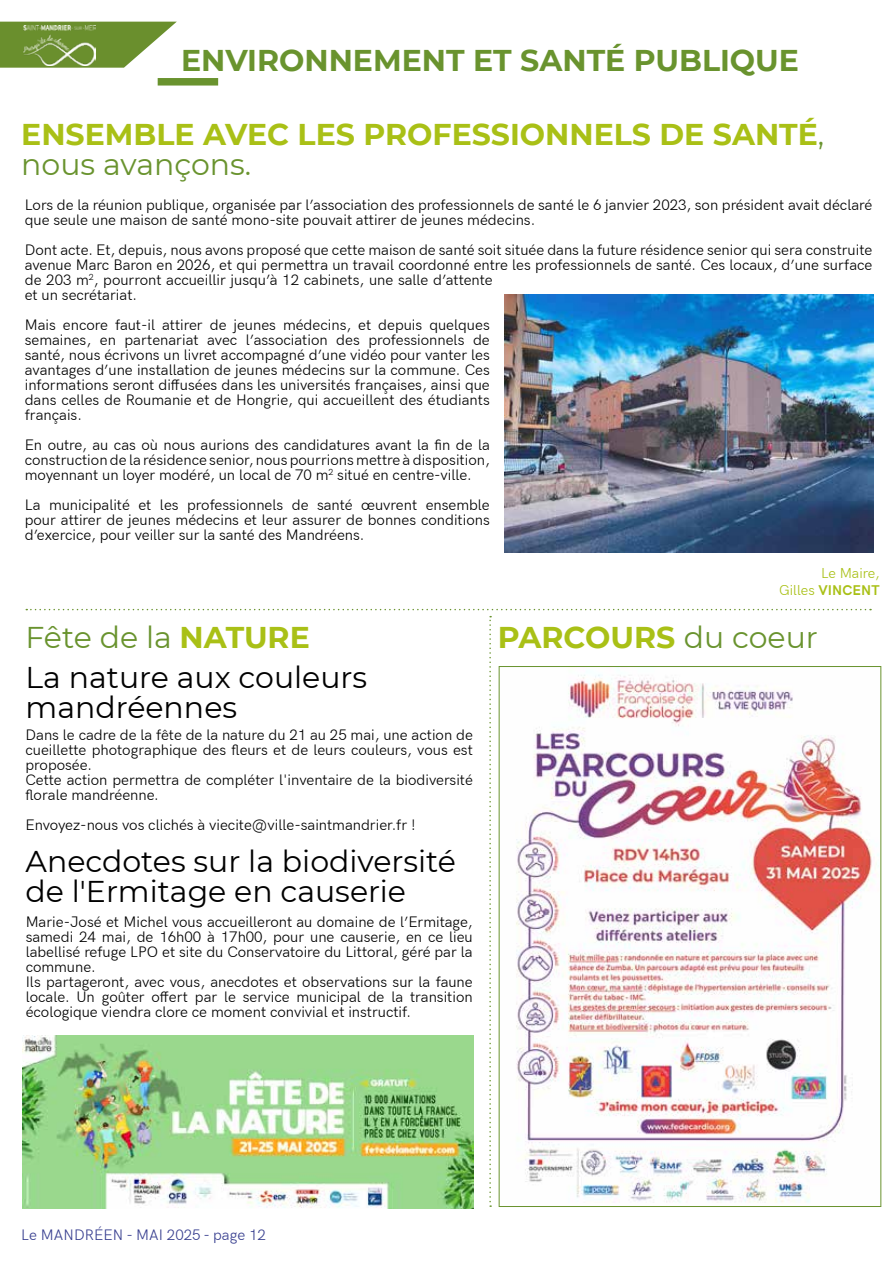
<style>
.page{position:relative;width:893px;height:1263px;background:#fff}
.page>*{position:absolute;margin:0;border:0;box-sizing:border-box;transform-origin:0 0}
.t1{font:30px/30px "Montserrat";color:#000}
.t2{font:700 30px/30px "Montserrat";color:#a9c016}
.t3{font:700 30px "Montserrat";color:#69932e}
.t4{font:30px "Montserrat";color:#69932e}
.t5{font:15px/15px "HK Grotesk";color:#000}
.t6{font:15px "HK Grotesk";letter-spacing:.005em;color:#394090}
.t7{font:14.25px/16.5px "HK Grotesk";color:#a9c016;text-align:right}
.s1{font-weight:400;color:#69932e}
.s2{font-weight:700}
.s3{font-weight:700;color:#a9c016}
</style>
<div class="page">
<svg style="left:489px;top:616px;width:2px;height:591px"></svg>
<svg style="left:26px;top:609px;width:845px;height:1px"></svg>
<div style="left:158px;top:78px;width:60px;height:8px;background:#69932e"></div>
<svg style="left:0;top:22px;width:177px;height:46px"></svg>
<img style="left:23px;top:25px;width:72px;height:41px">
<img style="left:516px;top:674px;width:363px;height:529px">
<img style="left:505px;top:294px;width:369px;height:259px">
<img style="left:22px;top:1035px;width:451px;height:173px">
<h1 class="t3" style="left:181px;top:39px;width:619px">ENVIRONNEMENT ET SANTÉ PUBLIQUE</h1>
<h1 class="t2" style="left:21px;top:117px;width:804px">ENSEMBLE AVEC LES PROFESSIONNELS DE SANTÉ<span class="s1">, nous avançons.</span></h1>
<p class="t5" style="left:25px;top:196px;width:849px">Lors de la réunion publique, organisée par l’association des professionnels de santé le 6 janvier 2023, son président avait déclaré que seule une maison de santé mono-site pouvait attirer de jeunes médecins.</p>
<p class="t5" style="left:25px;top:241px;width:849px">Dont acte. Et, depuis, nous avons proposé que cette maison de santé soit située dans la future résidence senior qui sera construite avenue Marc Baron en 2026, et qui permettra un travail coordonné entre les professionnels de santé. Ces locaux, d’une surface de 203 m<sup>2</sup>, pourront accueillir jusqu’à 12 cabinets, une salle d’attente<br>et un secrétariat.</p>
<p class="t5" style="left:25px;top:316px;width:466px;text-align:justify">Mais encore faut-il attirer de jeunes médecins, et depuis quelques semaines, en partenariat avec l’association des professionnels de santé, nous écrivons un livret accompagné d’une vidéo pour vanter les avantages d’une installation de jeunes médecins sur la commune. Ces informations seront diffusées dans les universités françaises, ainsi que dans celles de Roumanie et de Hongrie, qui accueillent des étudiants français.</p>
<p class="t5" style="left:25px;top:436px;width:467px;text-align:justify">En outre, au cas où nous aurions des candidatures avant la fin de la construction de la résidence senior, nous pourrions mettre à disposition, moyennant un loyer modéré, un local de 70 m<sup>2</sup> situé en centre-ville.</p>
<p class="t5" style="left:25px;top:496px;width:467px;text-align:justify">La municipalité et les professionnels de santé œuvrent ensemble pour attirer de jeunes médecins et leur assurer de bonnes conditions d’exercice, pour veiller sur la santé des Mandréens.</p>
<p class="t7" style="left:779px;top:564px;width:102px">Le Maire,<br>Gilles <span class="s2">VINCENT</span></p>
<h1 class="t4" style="left:26px;top:616px;width:286px">Fête de la <span class="s3">NATURE</span></h1>
<h1 class="t2" style="left:498px;top:621px;width:321px">PARCOURS <span class="s1">du coeur</span></h1>
<h1 class="t1" style="left:26px;top:661px;width:343px">La nature aux couleurs mandréennes</h1>
<p class="t5" style="left:26px;top:726px;width:449px">Dans le cadre de la fête de la nature du 21 au 25 mai, une action de cueillette photographique des fleurs et de leurs couleurs, vous est proposée.<br>Cette action permettra de compléter l'inventaire de la biodiversité florale mandréenne.</p>
<p class="t5" style="left:26px;top:816px;width:392px">Envoyez-nous vos clichés à viecite@ville-saintmandrier.fr !</p>
<h1 class="t1" style="left:26px;top:845px;width:432px">Anecdotes sur la biodiversité de l'Ermitage en causerie</h1>
<p class="t5" style="left:26px;top:913px;width:449px">Marie-José et Michel vous accueilleront au domaine de l’Ermitage, samedi 24 mai, de 16h00 à 17h00, pour une causerie, en ce lieu labellisé refuge LPO et site du Conservatoire du Littoral, géré par la commune.<br>Ils partageront, avec vous, anecdotes et observations sur la faune locale. Un goûter offert par le service municipal de la transition écologique viendra clore ce moment convivial et instructif.</p>
<p class="t6" style="left:21px;top:1223px;width:246px">Le MANDRÉEN - MAI 2025 - page 12</p>
</div>
